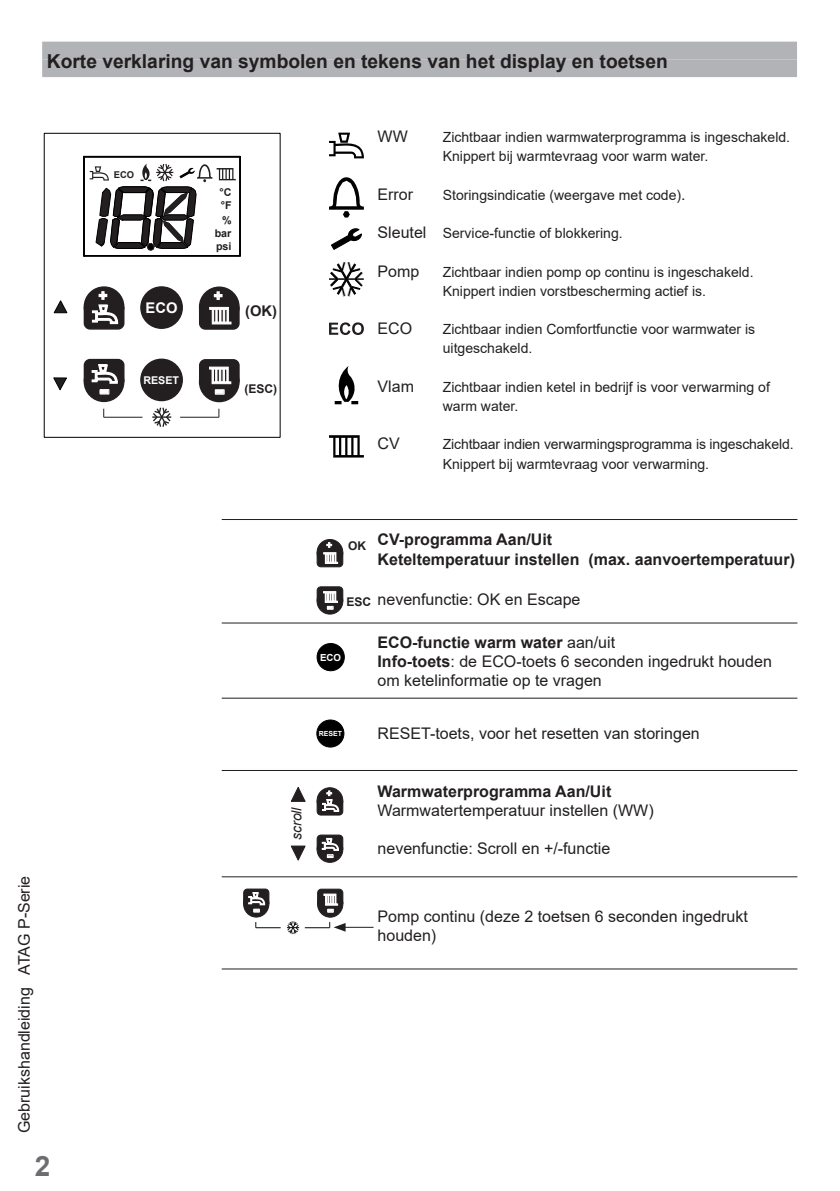
<style>
.page{position:relative;width:840px;height:1191px;background:#fff}
.page>*{position:absolute;margin:0;border:0;box-sizing:border-box;transform-origin:0 0}
.t1{font:700 32.6px "Arial";color:#fff}
.t2{font:700 28px "Arial";color:#6c6d70}
.t3{font:700 21.8px "Arial";color:#fff;scale:.96 1}
.t4{font:700 21.2px "Arial";color:#fff}
.subkop{font:700 19.2px "Arial";color:#231f20}
.LetOp_Corgi{font:16px/19.2px "Arial";color:#231f20}
.Gewone_tekst_vooraan_Corgi{font:16px/19.2px "Arial";color:#231f20}
.LetOp_Corgi-2{font:700 16px/19.2px "Arial";color:#231f20}
.Gewone_tekst_vooraan_Corgi-2{font:700 16px "Arial";color:#231f20}
.Gewone_tekst_Corgi{font:16px "Arial";color:#231f20}
.t5{font:700 14.8px "Arial";color:#fff}
.t6{font:700 14.8px "Arial";color:#231f20}
.Gewone_tekst_Corgi-2{font:14px "Arial";color:#231f20}
.onderschrift{font:italic 14px "Arial";color:#231f20}
.LetOp_Corgi-3{font:700 12px "Arial";color:#231f20}
.t7{font:700 10.8px/13.2px "Arial";color:#231f20;text-align:right}
.t8{font:700 10.8px "Arial";color:#fff}
.t9{font:700 9.6px "Arial";color:#fff}
.t10{font:700 9.4px "Arial";color:#231f20}
.t11{font:700 7px "Arial";color:#fff}
.s1{font-size:16px}
.s2{font-weight:400}
.s3{font-weight:700}
</style>
<div class="page">
<div style="left:42px;top:59px;width:754px;height:18px;background:#b2b3b7"></div>
<div style="left:42px;top:42px;width:754px;height:17px;background:#b2b3b7"></div>
<div style="left:141px;top:287px;width:41px;height:41px;background:#231f20;border-radius:50%"></div>
<div style="left:140px;top:286px;width:43px;height:43px;border:1px solid #231f20;border-radius:50%"></div>
<div style="left:141px;top:359px;width:41px;height:41px;background:#231f20;border-radius:50%"></div>
<div style="left:140px;top:358px;width:43px;height:43px;border:1px solid #231f20;border-radius:50%"></div>
<svg style="left:54px;top:378px;width:13px;height:12px"></svg>
<div style="left:44px;top:133px;width:236px;height:305px;border:1px solid #000"></div>
<svg style="left:54px;top:301px;width:13px;height:12px"></svg>
<hr style="left:180px;top:417px;width:39px;height:1px;background:#231f20">
<hr style="left:104px;top:417px;width:38px;height:1px;background:#231f20">
<svg style="left:152px;top:407px;width:20px;height:20px"></svg>
<svg style="left:83px;top:156px;width:158px;height:100px"></svg>
<div style="left:84px;top:287px;width:40px;height:39px;background:#231f20;border-radius:50%"></div>
<div style="left:84px;top:286px;width:40px;height:41px;border:1px solid #231f20;border-radius:50%"></div>
<div style="left:84px;top:362px;width:40px;height:39px;background:#231f20;border-radius:50%"></div>
<div style="left:84px;top:361px;width:40px;height:41px;border:1px solid #231f20;border-radius:50%"></div>
<div style="left:100px;top:389px;width:9px;height:5px;border:1px solid #fff"></div>
<svg style="left:83px;top:290px;width:42px;height:40px"></svg>
<svg style="left:83px;top:358px;width:42px;height:26px"></svg>
<div style="left:199px;top:287px;width:40px;height:39px;background:#231f20;border-radius:50%"></div>
<div style="left:199px;top:286px;width:40px;height:41px;border:1px solid #231f20;border-radius:50%"></div>
<div style="left:199px;top:362px;width:40px;height:39px;background:#231f20;border-radius:50%"></div>
<div style="left:199px;top:361px;width:40px;height:41px;border:1px solid #231f20;border-radius:50%"></div>
<div style="left:215px;top:389px;width:9px;height:5px;border:1px solid #fff"></div>
<svg style="left:198px;top:291px;width:42px;height:39px"></svg>
<svg style="left:198px;top:359px;width:42px;height:25px"></svg>
<svg style="left:329px;top:133px;width:34px;height:25px"></svg>
<svg style="left:329px;top:177px;width:34px;height:40px"></svg>
<svg style="left:331px;top:228px;width:30px;height:22px"></svg>
<svg style="left:329px;top:262px;width:34px;height:35px"></svg>
<svg style="left:329px;top:322px;width:34px;height:13px"></svg>
<svg style="left:334px;top:366px;width:24px;height:38px"></svg>
<svg style="left:329px;top:435px;width:34px;height:22px"></svg>
<div style="left:317px;top:539px;width:25px;height:26px;background:#231f20;border-radius:50%"></div>
<div style="left:316px;top:539px;width:27px;height:26px;border:1px solid #231f20;border-radius:50%"></div>
<div style="left:317px;top:588px;width:25px;height:26px;background:#231f20;border-radius:50%"></div>
<div style="left:316px;top:588px;width:27px;height:26px;border:1px solid #231f20;border-radius:50%"></div>
<svg style="left:316px;top:542px;width:27px;height:25px"></svg>
<svg style="left:316px;top:586px;width:27px;height:23px"></svg>
<div style="left:317px;top:787px;width:25px;height:26px;background:#231f20;border-radius:50%"></div>
<div style="left:316px;top:787px;width:27px;height:27px;border:1px solid #231f20;border-radius:50%"></div>
<svg style="left:317px;top:836px;width:25px;height:26px"></svg>
<div style="left:316px;top:836px;width:27px;height:26px;border:1px solid #231f20;border-radius:50%"></div>
<svg style="left:316px;top:790px;width:27px;height:26px"></svg>
<svg style="left:316px;top:834px;width:27px;height:23px"></svg>
<div style="left:317px;top:643px;width:27px;height:27px;background:#000;border-radius:50%"></div>
<div style="left:316px;top:643px;width:28px;height:28px;border:1px solid #000;border-radius:50%"></div>
<div style="left:316px;top:720px;width:28px;height:27px;background:#000;border-radius:50%"></div>
<div style="left:316px;top:719px;width:28px;height:28px;border:1px solid #000;border-radius:50%"></div>
<svg style="left:255px;top:922px;width:25px;height:6px"></svg>
<svg style="left:243px;top:890px;width:26px;height:27px"></svg>
<div style="left:243px;top:890px;width:26px;height:27px;border:1px solid #231f20;border-radius:50%"></div>
<svg style="left:243px;top:888px;width:26px;height:24px"></svg>
<div style="left:317px;top:890px;width:25px;height:27px;background:#231f20;border-radius:50%"></div>
<div style="left:317px;top:890px;width:26px;height:27px;border:1px solid #231f20;border-radius:50%"></div>
<svg style="left:317px;top:888px;width:26px;height:24px"></svg>
<svg style="left:291px;top:787px;width:14px;height:14px"></svg>
<svg style="left:291px;top:846px;width:14px;height:14px"></svg>
<hr style="left:221px;top:519px;width:576px;height:1px;background:#231f20">
<hr style="left:221px;top:622px;width:576px;height:1px;background:#231f20">
<hr style="left:221px;top:698px;width:576px;height:1px;background:#231f20">
<hr style="left:221px;top:770px;width:576px;height:1px;background:#231f20">
<hr style="left:221px;top:876px;width:576px;height:1px;background:#231f20">
<hr style="left:221px;top:968px;width:576px;height:1px;background:#231f20">
<hr style="left:342px;top:927px;width:31px;height:1px;background:#231f20">
<svg style="left:287px;top:921px;width:58px;height:14px"></svg>
<p class="subkop" style="left:47px;top:48px;width:622px">Korte verklaring van symbolen en tekens van het display en toetsen</p>
<p class="Gewone_tekst_vooraan_Corgi" style="left:15px;top:1133px;width:259px;rotate:-90deg">Gebruikshandleiding ATAG P-Serie</p>
<h2 class="t2" style="left:35px;top:1146px;width:17px">2</h2>
<p class="t10" style="left:114px;top:168px;width:22px">ECO</p>
<p class="t7" style="left:219px;top:186px;width:14px">°C</p>
<p class="t7" style="left:220px;top:199px;width:12px">°F</p>
<p class="t7" style="left:216px;top:239px;width:17px">psi</p>
<p class="t7" style="left:214px;top:213px;width:18px">% bar</p>
<p class="t5" style="left:99px;top:285px;width:10px">+</p>
<p class="t5" style="left:214px;top:285px;width:10px">+</p>
<p class="t5" style="left:145px;top:298px;width:33px">ECO</p>
<p class="t6" style="left:245px;top:301px;width:33px">(OK)</p>
<p class="t1" style="left:98px;top:366px;width:12px">-</p>
<p class="t8" style="left:143px;top:373px;width:37px">RESET</p>
<p class="t1" style="left:213px;top:366px;width:12px">-</p>
<p class="LetOp_Corgi-3" style="left:244px;top:380px;width:34px">(ESC)</p>
<p class="Gewone_tekst_Corgi" style="left:377px;top:125px;width:32px">WW</p>
<p class="Gewone_tekst_Corgi-2" style="left:442px;top:128px;width:349px">Zichtbaar indien warmwaterprogramma is ingeschakeld.</p>
<p class="Gewone_tekst_Corgi-2" style="left:442px;top:147px;width:267px">Knippert bij warmtevraag voor warm water.</p>
<p class="Gewone_tekst_Corgi" style="left:377px;top:183px;width:37px">Error</p>
<p class="Gewone_tekst_Corgi-2" style="left:442px;top:185px;width:244px">Storingsindicatie (weergave met code)<span class="s1">.</span></p>
<p class="Gewone_tekst_Corgi-2" style="left:377px;top:224px;width:246px"><span class="s1">Sleutel</span> Service-functie of blokkering.</p>
<p class="Gewone_tekst_Corgi" style="left:377px;top:260px;width:43px">Pomp</p>
<p class="Gewone_tekst_Corgi-2" style="left:442px;top:262px;width:312px">Zichtbaar indien pomp op continu is ingeschakeld.</p>
<p class="Gewone_tekst_Corgi-2" style="left:442px;top:281px;width:265px">Knippert indien vorstbescherming actief is.</p>
<p class="Gewone_tekst_Corgi" style="left:377px;top:317px;width:36px">ECO</p>
<p class="Gewone_tekst_Corgi-2" style="left:442px;top:320px;width:313px">Zichtbaar indien Comfortfunctie voor warmwater is</p>
<p class="Gewone_tekst_Corgi-2" style="left:442px;top:339px;width:91px">uitgeschakeld.</p>
<p class="Gewone_tekst_Corgi" style="left:377px;top:375px;width:38px">Vlam</p>
<p class="Gewone_tekst_Corgi-2" style="left:442px;top:377px;width:328px">Zichtbaar indien ketel in bedrijf is voor verwarming of</p>
<p class="Gewone_tekst_Corgi-2" style="left:442px;top:396px;width:77px">warm water.</p>
<p class="Gewone_tekst_Corgi" style="left:377px;top:433px;width:24px">CV</p>
<p class="Gewone_tekst_Corgi-2" style="left:442px;top:435px;width:352px">Zichtbaar indien verwarmingsprogramma is ingeschakeld.</p>
<p class="Gewone_tekst_Corgi-2" style="left:442px;top:454px;width:268px">Knippert bij warmtevraag voor verwarming.</p>
<p class="onderschrift" style="left:287px;top:840px;width:35px;rotate:-90deg">scroll</p>
<p class="LetOp_Corgi-2" style="left:377px;top:530px;width:418px">CV-programma Aan/Uit<br>Keteltemperatuur instellen (max. aanvoertemperatuur)</p>
<p class="LetOp_Corgi" style="left:377px;top:589px;width:204px">nevenfunctie: OK en Escape</p>
<p class="Gewone_tekst_vooraan_Corgi-2" style="left:377px;top:631px;width:239px">ECO-functie warm water <span class="s2">aan/uit</span></p>
<p class="Gewone_tekst_vooraan_Corgi" style="left:377px;top:652px;width:395px"><span class="s3">Info-toets</span>: de ECO-toets 6 seconden ingedrukt houden om ketelinformatie op te vragen</p>
<p class="LetOp_Corgi" style="left:377px;top:724px;width:323px">RESET-toets, voor het resetten van storingen</p>
<p class="LetOp_Corgi-3" style="left:348px;top:538px;width:19px">OK</p>
<p class="t9" style="left:326px;top:538px;width:7px">+</p>
<p class="LetOp_Corgi-3" style="left:346px;top:593px;width:26px">ESC</p>
<p class="t4" style="left:326px;top:591px;width:9px">-</p>
<p class="t9" style="left:320px;top:651px;width:23px">ECO</p>
<p class="t11" style="left:318px;top:728px;width:25px">RESET</p>
<p class="t9" style="left:326px;top:786px;width:7px">+</p>
<p class="t4" style="left:326px;top:839px;width:9px">-</p>
<p class="LetOp_Corgi-2" style="left:377px;top:781px;width:235px">Warmwaterprogramma Aan/Uit</p>
<p class="Gewone_tekst_vooraan_Corgi" style="left:377px;top:800px;width:277px">Warmwatertemperatuur instellen (WW)</p>
<p class="LetOp_Corgi" style="left:377px;top:839px;width:234px">nevenfunctie: Scroll en +/-functie</p>
<p class="t3" style="left:252px;top:893px;width:9px">-</p>
<p class="t3" style="left:326px;top:893px;width:9px">-</p>
<p class="LetOp_Corgi" style="left:377px;top:906px;width:371px">Pomp continu (deze 2 toetsen 6 seconden ingedrukt houden)</p>
</div>
